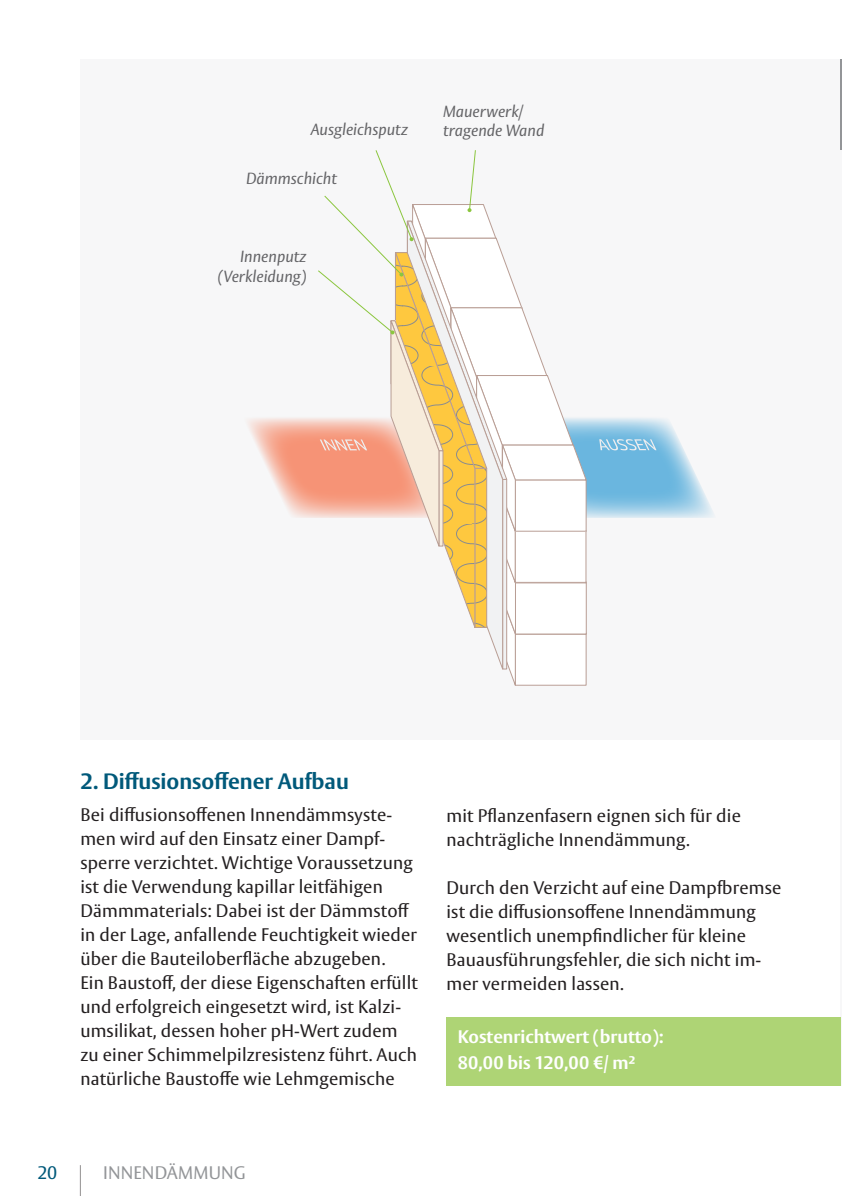
<style>
.page{position:relative;width:842px;height:1196px;background:#fff}
.page>*{position:absolute;margin:0;border:0;box-sizing:border-box;transform-origin:0 0}
.t1{font:700 22px "Vesta Pro";color:#00597a}
.t2{font:18px/24px "Vesta Pro";letter-spacing:.01em;color:#231f20}
.t3{font:700 18px/26px "Vesta Pro";color:#fff}
.t4{font:18px "Vesta Pro";letter-spacing:.01em;color:#939598}
.t5{font:18px "Vesta Pro";color:#00597a}
.t6{font:italic 16px/19.2px "Vesta Pro";color:#636366}
</style>
<div class="page">
<div style="left:80px;top:59px;width:760px;height:681px;background:#f7f7f8"></div>
<hr style="left:840px;top:83px;width:1px;height:1002px;background:#f7f7f8">
<hr style="left:840px;top:59px;width:1px;height:91px;background:#939598">
<div style="left:446px;top:1017px;width:394px;height:68px;background:#aed475"></div>
<svg style="left:248px;top:150px;width:465px;height:536px"></svg>
<hr style="left:80px;top:1165px;width:1px;height:31px;background:#231f20">
<p class="t6" style="left:310px;top:119px;width:99px">Ausgleichsputz</p>
<p class="t6" style="left:246px;top:168px;width:92px">Dämmschicht</p>
<p class="t6" style="left:217px;top:247px;width:90px;text-align:right">Innenputz (Verkleidung)</p>
<p class="t6" style="left:443px;top:101px;width:102px">Mauerwerk/ tragende Wand</p>
<p class="t1" style="left:80px;top:768px;width:270px">2. Diffusionsoffener Aufbau</p>
<p class="t2" style="left:80px;top:803px;width:339px">Bei diffusionsoffenen Innendämmsyste&shy;men wird auf den Einsatz einer Dampf&shy;sperre verzichtet. Wichtige Voraussetzung ist die Verwendung kapillar leitfähigen Dämmmaterials: Dabei ist der Dämmstoff in der Lage, anfallende Feuchtigkeit wieder über die Bauteiloberfläche abzugeben.<br>Ein Baustoff, der diese Eigenschaften erfüllt und erfolgreich eingesetzt wird, ist Kalzi&shy;umsilikat, dessen hoher pH-Wert zudem zu einer Schimmelpilzresistenz führt. Auch natürliche Baustoffe wie Lehmgemische</p>
<p class="t2" style="left:446px;top:803px;width:296px">mit Pflanzenfasern eignen sich für die nachträgliche Innendämmung.</p>
<p class="t2" style="left:446px;top:875px;width:336px">Durch den Verzicht auf eine Dampfbremse ist die diffusionsoffene Innendämmung wesentlich unempfindlicher für kleine Bauausführungsfehler, die sich nicht im&shy;mer vermeiden lassen.</p>
<p class="t3" style="left:457px;top:1023px;width:207px">Kostenrichtwert (brutto):<br>80,00 bis 120,00 €/ m²</p>
<p class="t5" style="left:37px;top:1161px;width:21px">20</p>
<p class="t4" style="left:103px;top:1161px;width:144px">INNENDÄMMUNG</p>
</div>
